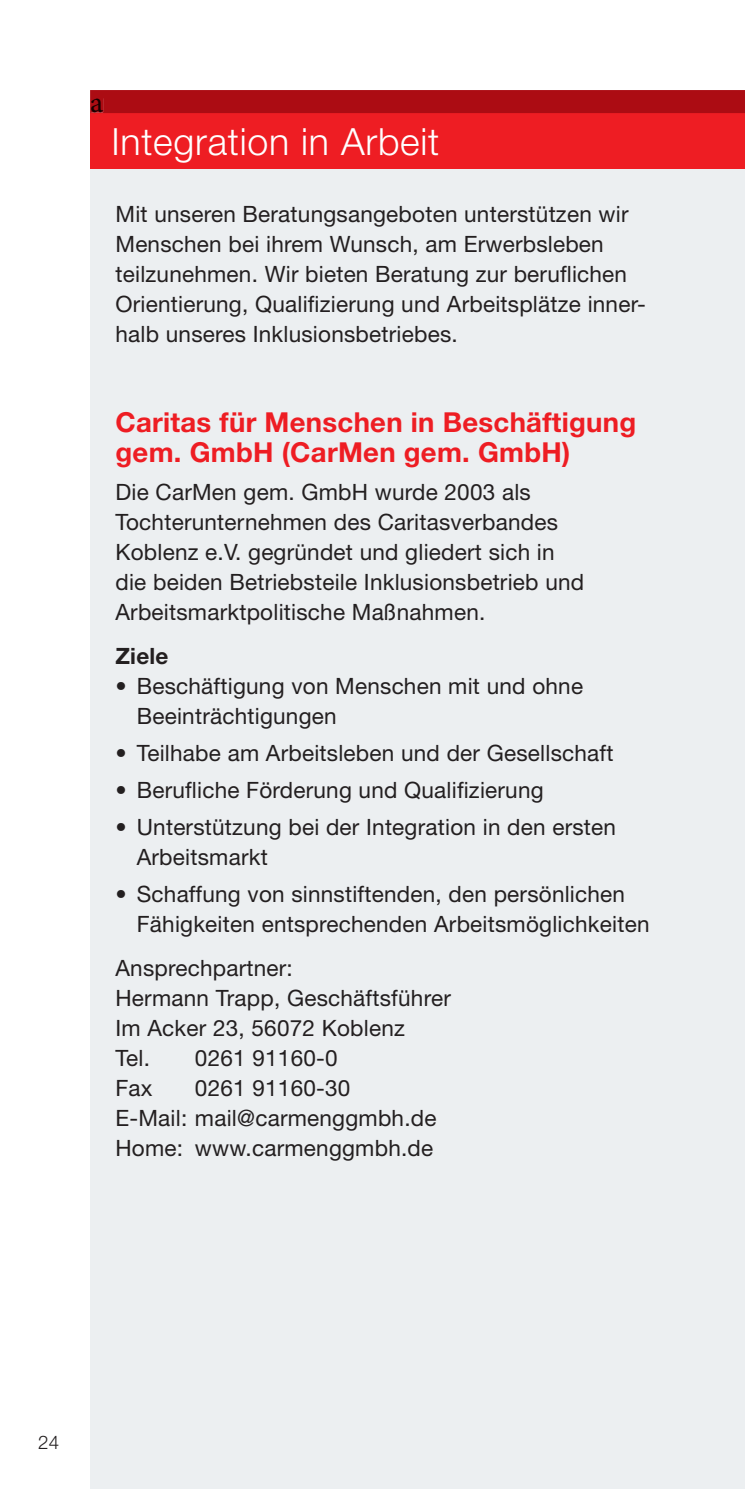
<style>
.page{position:relative;width:745px;height:1489px;background:#fff}
.page>*{position:absolute;margin:0;border:0;box-sizing:border-box;transform-origin:0 0}
.t1{font:300 37.5px "Helvetica Neue";letter-spacing:.02em;color:#fff}
.t2{font:30px "Minion Pro";color:#170000}
.t3{font:700 27.5px/30px "Helvetica Neue";letter-spacing:.01em;color:#ee1d23}
.t4{font:22.5px/30px "Helvetica Neue";letter-spacing:.01em;color:#231f20}
.t5{font:700 22.5px "Helvetica Neue";letter-spacing:.01em;color:#231f20}
.t6{font:300 18.75px "Helvetica Neue";color:#231f20}
</style>
<div class="page">
<div style="left:90px;top:169px;width:654px;height:1319px;background:#eceff1"></div>
<div style="left:90px;top:113px;width:654px;height:56px;background:#ee1d23"></div>
<div style="left:90px;top:90px;width:654px;height:23px;background:#ac0c13"></div>
<div style="left:91px;top:98px;width:12px;height:14px;background:#ac0c13"></div>
<h2 class="t2" style="left:90px;top:82px;width:15px">a</h2>
<h1 class="t1" style="left:111px;top:119px;width:329px">Integration in Arbeit</h1>
<p class="t4" style="left:115px;top:199px;width:531px">Mit unseren Beratungsangeboten unterstützen wir Menschen bei ihrem Wunsch, am Erwerbsleben teilzunehmen. Wir bieten Beratung zur beruflichen Orientierung, Qualifizierung und Arbeitsplätze inner&shy;halb unseres Inklusionsbetriebes.</p>
<p class="t3" style="left:115px;top:407px;width:522px">Caritas für Menschen in Beschäftigung gem. GmbH (CarMen gem. GmbH)</p>
<p class="t4" style="left:115px;top:476px;width:470px">Die CarMen gem. GmbH wurde 2003 als Tochterunternehmen des Caritasverbandes Koblenz e.V. gegründet und gliedert sich in die beiden Betriebsteile Inklusionsbetrieb und Arbeitsmarktpolitische Maßnahmen.</p>
<p class="t5" style="left:115px;top:641px;width:54px">Ziele</p>
<p class="t4" style="left:137px;top:670px;width:447px;text-indent:-21px">• Beschäftigung von Menschen mit und ohne<br>Beeinträchtigungen</p>
<p class="t4" style="left:115px;top:737px;width:499px">• Teilhabe am Arbeitsleben und der Gesellschaft</p>
<p class="t4" style="left:115px;top:774px;width:429px">• Berufliche Förderung und Qualifizierung</p>
<p class="t4" style="left:137px;top:811px;width:480px;text-indent:-21px">• Unterstützung bei der Integration in den ersten<br>Arbeitsmarkt</p>
<p class="t4" style="left:137px;top:878px;width:514px;text-indent:-21px">• Schaffung von sinnstiftenden, den persönlichen<br>Fähigkeiten entsprechenden Arbeitsmöglichkeiten</p>
<p class="t4" style="left:115px;top:953px;width:336px">Ansprechpartner:<br>Hermann Trapp, Geschäftsführer<br>Im Acker 23, 56072 Koblenz<br>Tel.</p>
<p class="t4" style="left:195px;top:1043px;width:144px">0261 91160-0</p>
<p class="t4" style="left:115px;top:1073px;width:39px">Fax</p>
<p class="t4" style="left:115px;top:1073px;width:322px;text-align:center">0261 91160-30<br>E-Mail: mail@carmenggmbh.de<br>Home: www.carmenggmbh.de</p>
<p class="t6" style="left:38px;top:1430px;width:23px">24</p>
</div>
